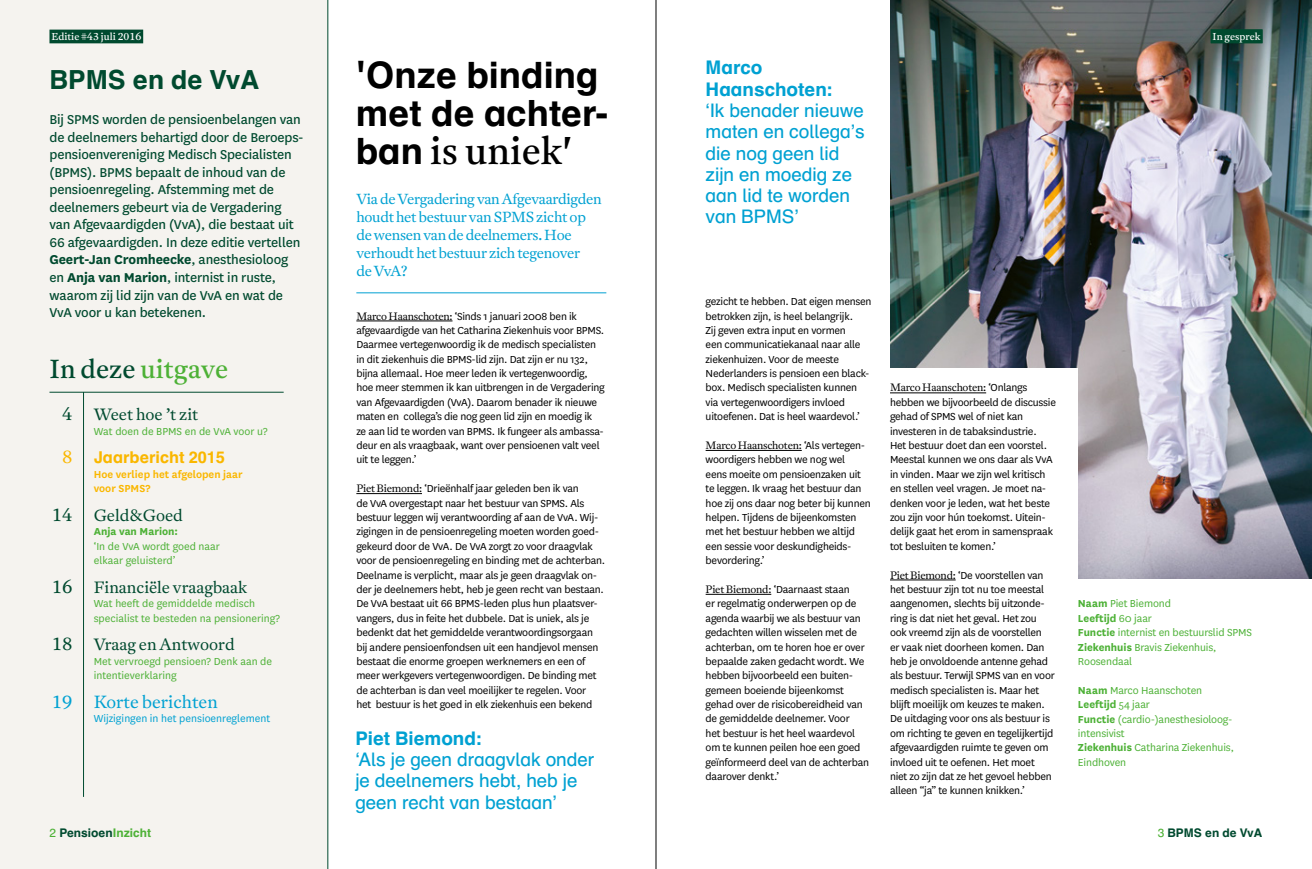
<style>
.page{position:relative;width:1312px;height:869px;background:#fff}
.page>*{position:absolute;margin:0;border:0;box-sizing:border-box;transform-origin:0 0}
.t1{font:37.75px "Antwerp";color:#000}
.t2{font:700 36.25px/37.8px "Schulbuch Nord OT";color:#000}
.t3{font:700 26.25px "Schulbuch Nord OT";color:#004a2f}
.t4{font:25.88px "Antwerp";color:#4db136}
.t5{font:18.75px/21.2px "Schulbuch Nord OT";color:#00a1d2}
.t6{font:700 18.75px/21.2px "Schulbuch Nord OT";color:#00a1d2}
.t7{font:300 17.5px "Antwerp";color:#00a1d2}
.t8{font:300 17.5px "Antwerp";color:#004a2f}
.t9{font:300 17.5px "Antwerp";color:#fab700}
.t10{font:300 16.25px "Antwerp";color:#004a2f}
.t11{font:700 16.25px "Schulbuch Nord OT";color:#fab700}
.t12{font:15px/17.5px "National";letter-spacing:-.01em;color:#004a2f}
.t13{font:300 14.5px/18.1px "Antwerp";letter-spacing:-.02em;color:#00a1d2}
.t14{font:11.88px/14.4px "National";letter-spacing:-.02em;color:#000}
.t15{font:11.88px/14.4px "National";letter-spacing:-.01em;color:#4db136}
.t16{font:600 11.88px/14.4px "National";color:#fab700}
.t17{font:11.88px "National";color:#00a1d2}
.t18{font:700 11.88px "Schulbuch Nord OT";color:#004a2f}
.t19{font:700 11.88px "National";color:#4db136}
.t20{font:300 10.62px "Antwerp";letter-spacing:-.02em;color:#000}
.t21{font:10px "Antwerp";color:#fff}
.s1{font-weight:700}
.s2{color:#004a2f}
.s3{font-size:37.75px}
.s4{font-family:"Schulbuch Nord OT";font-weight:700;font-size:36.25px}
.s5{font-family:"Antwerp";font-weight:300;font-size:10.62px}
.s6{font-family:"National";font-weight:400;font-size:11.88px}
.s7{font-weight:400;color:#4db136}
.s8{color:#4db136}
</style>
<div class="page">
<div style="left:0;top:0;width:328px;height:868px;background:#f5f3ef"></div>
<img style="left:890px;top:0;width:421px;height:578px">
<hr style="left:327px;top:0;width:1px;height:868px;background:#004a2f">
<div style="left:49px;top:30px;width:94px;height:13px;background:#004a2f"></div>
<hr style="left:83px;top:392px;width:1px;height:404px;background:#004a2f">
<hr style="left:49px;top:392px;width:234px;height:1px;background:#004a2f">
<div style="left:1210px;top:29px;width:52px;height:14px;background:#004a2f"></div>
<div style="left:886px;top:368px;width:191px;height:354px;background:#fff"></div>
<hr style="left:356px;top:320px;width:96px;height:1px;background:#000">
<hr style="left:356px;top:493px;width:66px;height:1px;background:#000">
<hr style="left:356px;top:292px;width:250px;height:1px;background:#00a1d2">
<hr style="left:705px;top:450px;width:96px;height:1px;background:#000">
<hr style="left:705px;top:594px;width:66px;height:1px;background:#000">
<hr style="left:889px;top:392px;width:96px;height:1px;background:#000">
<hr style="left:889px;top:579px;width:66px;height:1px;background:#000">
<hr style="left:655px;top:0;width:1px;height:868px;background:#000">
<p class="t21" style="left:51px;top:30px;width:91px">Editie #43 juli 2016</p>
<h3 class="t3" style="left:49px;top:63px;width:211px">BPMS en de VvA</h3>
<p class="t12" style="left:49px;top:110px;width:255px">Bij SPMS worden de pensioenbelangen van de deelnemers behartigd door de Beroeps&shy;pensioenvereniging Medisch Specialisten (BPMS). BPMS bepaalt de inhoud van de pensioenregeling. Afstemming met de deelnemers gebeurt via de Vergadering van Afgevaardigden (VvA), die bestaat uit 66 afgevaardigden. In deze editie vertellen <span class="s1">Geert-Jan Cromheecke</span>, anesthesioloog en <span class="s1">Anja van Marion</span>, internist in ruste, waarom zij lid zijn van de VvA en wat de VvA voor u kan betekenen.</p>
<h3 class="t4" style="left:50px;top:351px;width:180px"><span class="s2">In deze</span> uitgave</h3>
<h3 class="t8" style="left:62px;top:402px;width:12px">4</h3>
<h3 class="t9" style="left:62px;top:445px;width:12px">8</h3>
<h3 class="t8" style="left:52px;top:502px;width:22px">14</h3>
<h3 class="t8" style="left:52px;top:574px;width:22px">16</h3>
<h3 class="t8" style="left:52px;top:632px;width:22px">18</h3>
<h3 class="t7" style="left:52px;top:689px;width:22px">19</h3>
<h3 class="t10" style="left:94px;top:403px;width:106px">Weet hoe ’t zit</h3>
<p class="t15" style="left:94px;top:423px;width:175px">Wat doen de BPMS en de VvA voor u?</p>
<h3 class="t11" style="left:94px;top:447px;width:133px">Jaarbericht 2015</h3>
<p class="t16" style="left:94px;top:466px;width:150px">Hoe verliep het afgelopen jaar voor SPMS?</p>
<h3 class="t10" style="left:94px;top:504px;width:91px">Geld&amp;Goed</h3>
<p class="t19" style="left:94px;top:523px;width:86px">Anja van Marion:</p>
<p class="t15" style="left:94px;top:538px;width:128px">‘In de VvA wordt goed naar elkaar geluisterd’</p>
<h3 class="t10" style="left:94px;top:576px;width:155px">Financiële vraagbaak</h3>
<p class="t15" style="left:94px;top:595px;width:188px">Wat heeft de gemiddelde medisch specialist te besteden na pensionering?</p>
<h3 class="t10" style="left:94px;top:633px;width:142px">Vraag en Antwoord</h3>
<p class="t15" style="left:94px;top:653px;width:180px">Met vervroegd pensioen? Denk aan de intentieverklaring</p>
<h3 class="t7" style="left:94px;top:689px;width:125px">Korte berichten</h3>
<p class="t17" style="left:94px;top:710px;width:178px">Wijzigingen in het pensioenreglement</p>
<h2 class="t2" style="left:356px;top:57px;width:253px"><span class="s3">'</span>Onze binding met de achter-</h2>
<h1 class="t1" style="left:356px;top:125px;width:218px"><span class="s4">ban</span> is uniek'</h1>
<p class="t13" style="left:356px;top:189px;width:247px">Via de Vergadering van Afgevaardigden houdt het bestuur van SPMS zicht op de wensen van de deelnemers. Hoe verhoudt het bestuur zich tegenover<br>de VvA?</p>
<p class="t14" style="left:356px;top:308px;width:250px"><span class="s5">Marco Haanschoten:</span> ‘Sinds 1 januari 2008 ben ik afgevaardigde van het Catharina Ziekenhuis voor BPMS.<br>Daarmee vertegenwoordig ik de medisch specialisten in dit ziekenhuis die BPMS-lid zijn. Dat zijn er nu 132, bijna allemaal. Hoe meer leden ik vertegenwoordig, hoe meer stemmen ik kan uitbrengen in de Vergadering van Afgevaardigden (VvA). Daarom benader ik nieuwe maten en collega’s die nog geen lid zijn en moedig ik ze aan lid te worden van BPMS. Ik fungeer als ambassa&shy;deur en als vraagbaak, want over pensioenen valt veel uit te leggen.’</p>
<p class="t14" style="left:356px;top:480px;width:250px"><span class="s5">Piet Biemond:</span> ‘Drieënhalf jaar geleden ben ik van<br>de VvA overgestapt naar het bestuur van SPMS. Als bestuur leggen wij verantwoording af aan de VvA. Wij&shy;zigingen in de pensioenregeling moeten worden goed&shy;gekeurd door de VvA. De VvA zorgt zo voor draagvlak voor de pensioenregeling en binding met de achterban.<br>Deelname is verplicht, maar als je geen draagvlak on&shy;der je deelnemers hebt, heb je geen recht van bestaan.<br>De VvA bestaat uit 66 BPMS-leden plus hun plaatsver&shy;vangers, dus in feite het dubbele. Dat is uniek, als je bedenkt dat het gemiddelde verantwoordingsorgaan bij andere pensioenfondsen uit een handjevol mensen bestaat die enorme groepen werknemers en een of meer werkgevers vertegenwoordigen. De binding met de achterban is dan veel moeilijker te regelen. Voor<br>het bestuur is het goed in elk ziekenhuis een bekend</p>
<h3 class="t6" style="left:355px;top:727px;width:128px">Piet Biemond:</h3>
<h3 class="t5" style="left:355px;top:749px;width:240px">‘Als je geen draagvlak onder je deelnemers hebt, heb je geen recht van bestaan’</h3>
<h3 class="t6" style="left:705px;top:58px;width:129px">Marco<br>Haanschoten:</h3>
<h3 class="t5" style="left:705px;top:100px;width:161px">‘Ik benader nieuwe maten en collega’s die nog geen lid zijn en moedig ze aan lid te worden van BPMS’</h3>
<p class="t21" style="left:1212px;top:30px;width:49px">In gesprek</p>
<p class="t14" style="left:705px;top:293px;width:167px">gezicht te hebben. Dat eigen mensen betrokken zijn, is heel belangrijk.<br>Zij geven extra input en vormen<br>een communicatiekanaal naar alle ziekenhuizen. Voor de meeste Nederlanders is pensioen een black&shy;box. Medisch specialisten kunnen via vertegenwoordigers invloed uitoefenen. Dat is heel waardevol.’</p>
<p class="t20" style="left:705px;top:438px;width:161px">Marco Haanschoten: <span class="s6">‘Als vertegen-</span></p>
<p class="t14" style="left:705px;top:452px;width:167px">woordigers hebben we nog wel<br>eens moeite om pensioenzaken uit te leggen. Ik vraag het bestuur dan hoe zij ons daar nog beter bij kunnen helpen. Tijdens de bijeenkomsten met het bestuur hebben we altijd een sessie voor deskundigheids&shy;bevordering.’</p>
<p class="t14" style="left:705px;top:581px;width:165px"><span class="s5">Piet Biemond:</span> ‘Daarnaast staan<br>er regelmatig onderwerpen op de agenda waarbij we als bestuur van gedachten willen wisselen met de achterban, om te horen hoe er over bepaalde zaken gedacht wordt. We hebben bijvoorbeeld een buiten&shy;gemeen boeiende bijeenkomst gehad over de risicobereidheid van de gemiddelde deelnemer. Voor<br>het bestuur is het heel waardevol om te kunnen peilen hoe een goed geïnformeerd deel van de achterban daarover denkt.’</p>
<p class="t20" style="left:889px;top:380px;width:139px">Marco Haanschoten: <span class="s6">‘Onlangs</span></p>
<p class="t14" style="left:889px;top:394px;width:167px">hebben we bijvoorbeeld de discussie gehad of SPMS wel of niet kan investeren in de tabaksindustrie.<br>Het bestuur doet dan een voorstel.<br>Meestal kunnen we ons daar als VvA in vinden. Maar we zijn wel kritisch en stellen veel vragen. Je moet na&shy;denken voor je leden, wat het beste zou zijn voor hún toekomst. Uitein&shy;delijk gaat het erom in samenspraak tot besluiten te komen.’</p>
<p class="t14" style="left:889px;top:567px;width:166px"><span class="s5">Piet Biemond:</span> ‘De voorstellen van het bestuur zijn tot nu toe meestal aangenomen, slechts bij uitzonde&shy;ring is dat niet het geval. Het zou ook vreemd zijn als de voorstellen<br>er vaak niet doorheen komen. Dan heb je onvoldoende antenne gehad als bestuur. Terwijl SPMS van en voor medisch specialisten is. Maar het blijft moeilijk om keuzes te maken.<br>De uitdaging voor ons als bestuur is om richting te geven en tegelijkertijd afgevaardigden ruimte te geven om invloed uit te oefenen. Het moet niet zo zijn dat ze het gevoel hebben alleen “ja” te kunnen knikken.’</p>
<p class="t15" style="left:1077px;top:595px;width:175px"><span class="s1">Naam</span> Piet Biemond<br><span class="s1">Leeftijd</span> 60 jaar<br><span class="s1">Functie</span> internist en bestuurslid SPMS<br><span class="s1">Ziekenhuis</span> Bravis Ziekenhuis,<br>Roosendaal</p>
<p class="t15" style="left:1077px;top:682px;width:157px"><span class="s1">Naam</span> Marco Haanschoten<br><span class="s1">Leeftijd</span> 54 jaar<br><span class="s1">Functie</span> (cardio-)anesthesioloog&shy;intensivist<br><span class="s1">Ziekenhuis</span> Catharina Ziekenhuis,<br>Eindhoven</p>
<p class="t18" style="left:50px;top:824px;width:103px"><span class="s7">2</span> Pensioen<span class="s8">Inzicht</span></p>
<p class="t18" style="left:1157px;top:824px;width:106px"><span class="s7">3</span> BPMS en de VvA</p>
</div>
